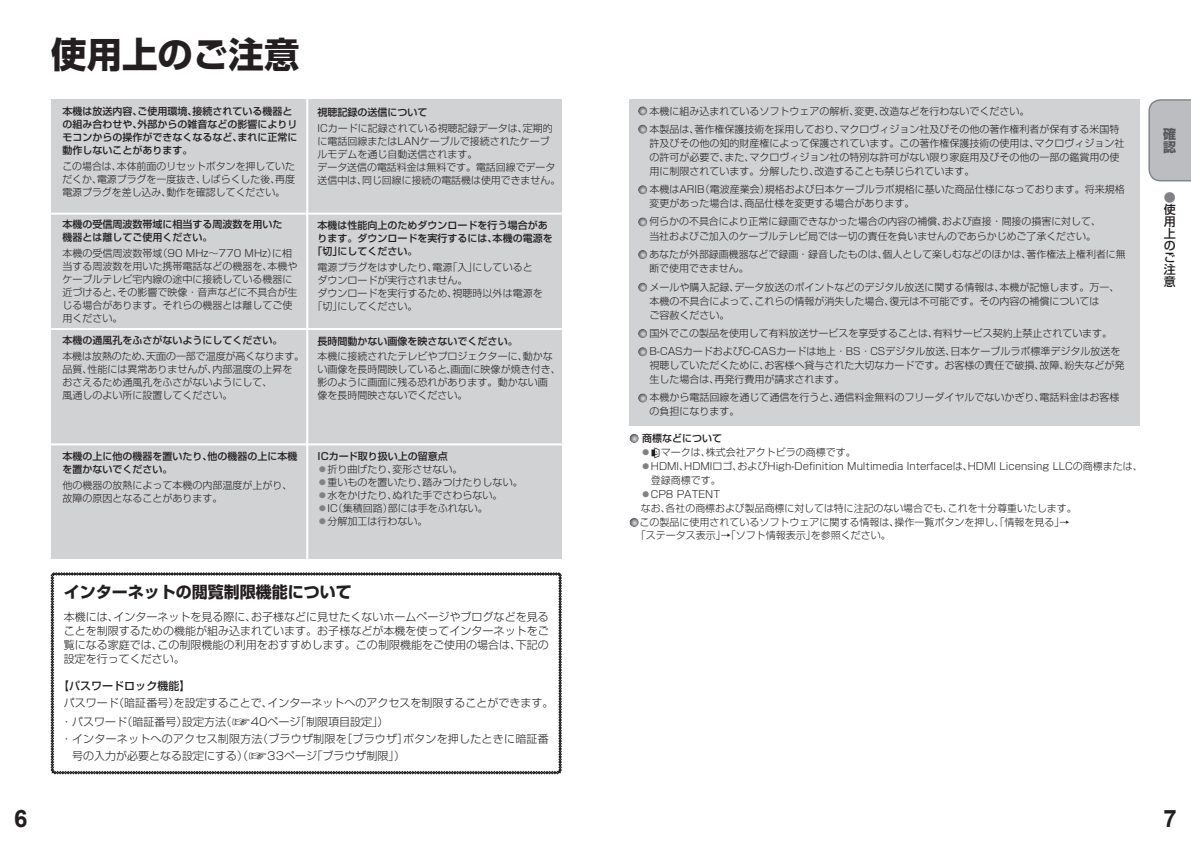
<style>
.page{position:relative;width:1191px;height:842px;background:#fff}
.page>*{position:absolute;margin:0;border:0;box-sizing:border-box;transform-origin:0 0}
.t1{font:700 35.5px "Shin Go Pro";color:#231f20}
.t2{font:700 24px "Arial";color:#231f20}
.t3{font:700 16px "Shin Go Pro";color:#231f20}
.t4{font:700 13px/13px "Shin Go Pro";color:#57585a}
.t5{font:500 12px/12px "Shin Go Pro";color:#231f20;text-align:justify}
.t6{font:500 12px "Shin Go Pro";color:#808285}
.t7{font:300 11px/14px "Shin Go Pro";color:#231f20;text-align:justify}
.t8{font:300 11px/16.5px "Shin Go Pro";letter-spacing:.02em;color:#231f20}
.t9{font:500 11px "Shin Go Pro";color:#231f20}
.t10{font:300 10px/13px "Shin Go Pro";color:#231f20}
.t11{font:500 10px/13px "Shin Go Pro";color:#231f20}
.t12{font:300 9.9px/14.2px "Shin Go Pro";color:#231f20}
.s1{font-weight:500}
.s2{color:#808285}
.s3{font-size:16px}
</style>
<div class="page">
<svg style="left:1148px;top:99px;width:42px;height:82px;background:#babbbe"></svg>
<svg style="left:629px;top:434px;width:10px;height:9px"></svg>
<svg style="left:651px;top:447px;width:8px;height:11px"></svg>
<svg style="left:629px;top:518px;width:10px;height:9px"></svg>
<div style="left:629px;top:99px;width:511px;height:326px;background:#d1d2d4"></div>
<svg style="left:638px;top:106px;width:9px;height:10px"></svg>
<svg style="left:638px;top:125px;width:9px;height:9px"></svg>
<svg style="left:638px;top:185px;width:9px;height:9px"></svg>
<svg style="left:638px;top:217px;width:9px;height:10px"></svg>
<svg style="left:638px;top:250px;width:9px;height:9px"></svg>
<svg style="left:638px;top:283px;width:9px;height:9px"></svg>
<svg style="left:638px;top:329px;width:9px;height:9px"></svg>
<svg style="left:638px;top:347px;width:9px;height:9px"></svg>
<svg style="left:638px;top:393px;width:9px;height:10px"></svg>
<div style="left:51px;top:99px;width:510px;height:460px;background:#d1d2d4"></div>
<hr style="left:48px;top:213px;width:516px;height:2px;background:#fff">
<hr style="left:48px;top:328px;width:516px;height:2px;background:#fff">
<hr style="left:48px;top:443px;width:516px;height:2px;background:#fff">
<hr style="left:306px;top:99px;width:2px;height:460px;background:#fff">
<svg style="left:51px;top:572px;width:510px;height:202px"></svg>
<h1 class="t1" style="left:51px;top:26px;width:250px">使用上のご注意</h1>
<p class="t11" style="left:62px;top:103px;width:236px">本機は放送内容、ご使用環境、接続されている機器との組み合わせや、外部からの雑音などの影響によりリモコンからの操作ができなくなるなど、まれに正常に動作しないことがあります。</p>
<p class="t10" style="left:62px;top:158px;width:234px;text-align:justify">この場合は、本体前面のリセットボタンを押していただくか、電源プラグを一度抜き、しばらくした後、再度電源プラグを差し込み、動作を確認してください。</p>
<p class="t11" style="left:62px;top:217px;width:222px">本機の受信周波数帯域に相当する周波数を用いた機器とは離してご使用ください。</p>
<p class="t10" style="left:62px;top:246px;width:237px">本機の受信周波数帯域（90 MHz～770 MHz）に相当する周波数を用いた携帯電話などの機器を、本機やケーブルテレビ宅内線の途中に接続している機器に近づけると、その影響で映像・音声などに不具合が生じる場合があります。それらの機器とは離してご使用ください。</p>
<p class="t11" style="left:62px;top:332px;width:222px">本機の通風孔をふさがないようにしてください。</p>
<p class="t10" style="left:62px;top:348px;width:243px">本機は放熱のため、天面の一部で温度が高くなります。品質、性能には異常ありませんが、内部温度の上昇をおさえるため通風孔をふさがないようにして、<br>風通しのよい所に設置してください。</p>
<p class="t11" style="left:317px;top:104px;width:111px">視聴記録の送信について</p>
<p class="t10" style="left:317px;top:120px;width:244px">ICカードに記録されている視聴記録データは、定期的に電話回線またはLANケーブルで接続されたケーブルモデムを通じ自動送信されます。<br>データ送信の電話料金は無料です。電話回線でデータ送信中は、同じ回線に接続の電話機は使用できません。</p>
<p class="t11" style="left:317px;top:218px;width:231px">本機は性能向上のためダウンロードを行う場合があ</p>
<p class="t11" style="left:317px;top:231px;width:236px">ります。ダウンロードを実行するには、本機の電源を</p>
<p class="t11" style="left:312px;top:244px;width:106px">「切」にしてください。</p>
<p class="t10" style="left:317px;top:260px;width:216px">電源プラグをはずしたり、電源「入」にしていると</p>
<p class="t10" style="left:317px;top:273px;width:151px">ダウンロードが実行されません。</p>
<p class="t10" style="left:317px;top:286px;width:226px">ダウンロードを実行するため、視聴時以外は電源を</p>
<p class="t10" style="left:312px;top:299px;width:106px">「切」にしてください。</p>
<p class="t11" style="left:317px;top:333px;width:201px">長時間動かない画像を映さないでください。</p>
<p class="t10" style="left:317px;top:349px;width:244px">本機に接続されたテレビやプロジェクターに、動かない画像を長時間映していると、画面に映像が焼き付き、影のように画面に残る恐れがあります。動かない画<br>像を長時間映さないでください。</p>
<p class="t11" style="left:62px;top:448px;width:236px">本機の上に他の機器を置いたり、他の機器の上に本機を置かないでください。</p>
<p class="t10" style="left:62px;top:477px;width:231px">他の機器の放熱によって本機の内部温度が上がり、故障の原因となることがあります。</p>
<p class="t10" style="left:317px;top:448px;width:206px"><span class="s1">ICカード取り扱い上の留意点<br></span><span class="s2">◦</span>折り曲げたり、変形させない。<br><span class="s2">◦</span>重いものを置いたり、踏みつけたりしない。<span class="s2">◦</span>水をかけたり、ぬれた手でさわらない。<span class="s2">◦</span>IC（集積回路）部には手をふれない。<br><span class="s2">◦</span>分解加工は行わない。</p>
<h3 class="t3" style="left:64px;top:579px;width:289px">インターネットの閲覧制限機能について</h3>
<p class="t7" style="left:64px;top:608px;width:486px">本機には、インターネットを見る際に、お子様などに見せたくないホームページやブログなどを見ることを制限するための機能が組み込まれています。お子様などが本機を使ってインターネットをご覧になる家庭では、この制限機能の利用をおすすめします。この制限機能をご使用の場合は、下記の設定を行ってください。</p>
<p class="t9" style="left:58px;top:677px;width:133px">【パスワードロック機能】</p>
<p class="t7" style="left:61px;top:692px;width:494px;line-height:19.3px">パスワード（暗証番号）を設定することで、インターネットへのアクセスを制限することができます。・パスワード（暗証番号）設定方法（<span class="s3">☞</span>40ページ「制限項目設定」）</p>
<p class="t8" style="left:72px;top:730px;width:478px;text-indent:-11px">・ インターネットへのアクセス制限方法（ブラウザ制限を［ブラウザ］ボタンを押したときに暗証番号の入力が必要となる設定にする）（<span class="s3">☞</span>33ページ「ブラウザ制限」）</p>
<p class="t10" style="left:649px;top:101px;width:471px;line-height:18.3px">本機に組み込まれているソフトウェアの解析、変更、改造などを行わないでください。<br>本製品は、著作権保護技術を採用しており、マクロヴィジョン社及びその他の著作権利者が保有する米国特</p>
<p class="t10" style="left:649px;top:135px;width:476px;line-height:14px">許及びその他の知的財産権によって保護されています。この著作権保護技術の使用は、マクロヴィジョン社の許可が必要で、また、マクロヴィジョン社の特別な許可がない限り家庭用及びその他の一部の鑑賞用の使用に制限されています。分解したり、改造することも禁じられています。</p>
<p class="t10" style="left:649px;top:181px;width:477px;line-height:14px">本機はARIB（電波産業会）規格および日本ケーブルラボ規格に基いた商品仕様になっております。将来規格変更があった場合は、商品仕様を変更する場合があります。</p>
<p class="t12" style="left:649px;top:213px;width:453px">何らかの不具合により正常に録画できなかった場合の内容の補償、および直接・間接の損害に対して、当社およびご加入のケーブルテレビ局では一切の責任を負いませんのであらかじめご了承ください。</p>
<p class="t12" style="left:649px;top:246px;width:478px">あなたが外部録画機器などで録画・録音したものは、個人として楽しむなどのほかは、著作権法上権利者に無断で使用できません。</p>
<p class="t10" style="left:649px;top:279px;width:471px;line-height:14px">メールや購入記録、データ放送のポイントなどのデジタル放送に関する情報は、本機が記憶します。万一、本機の不具合によって、これらの情報が消失した場合、復元は不可能です。その内容の補償については<br>ご容赦ください。</p>
<p class="t10" style="left:649px;top:323px;width:472px;line-height:18.3px">国外でこの製品を使用して有料放送サービスを享受することは、有料サービス契約上禁止されています。<br>B-CASカードおよびC-CASカードは地上・BS・CSデジタル放送、日本ケーブルラボ標準デジタル放送を</p>
<p class="t10" style="left:649px;top:357px;width:476px;line-height:14px">視聴していただくために、お客様へ貸与された大切なカードです。お客様の責任で破損、故障、紛失などが発生した場合は、再発行費用が請求されます。</p>
<p class="t10" style="left:649px;top:389px;width:471px;line-height:14px">本機から電話回線を通じて通信を行うと、通信料金無料のフリーダイヤルでないかぎり、電話料金はお客様の負担になります。</p>
<p class="t11" style="left:642px;top:431px;width:81px">商標などについて</p>
<p class="t10" style="left:641px;top:445px;width:216px"><span class="s2">◦</span> マークは、株式会社アクトビラの商標です。</p>
<p class="t10" style="left:641px;top:459px;width:503px"><span class="s2">◦</span> HDMI、HDMIロゴ、およびHigh-Definition Multimedia Interfaceは、HDMI Licensing LLCの商標または、</p>
<p class="t10" style="left:651px;top:473px;width:71px">登録商標です。</p>
<p class="t10" style="left:641px;top:487px;width:81px"><span class="s2">◦</span>CP8 PATENT</p>
<p class="t10" style="left:641px;top:501px;width:437px">なお、各社の商標および製品商標に対しては特に注記のない場合でも、これを十分尊重いたします。</p>
<p class="t10" style="left:639px;top:515px;width:431px">この製品に使用されているソフトウェアに関する情報は、操作一覧ボタンを押し、「情報を見る」→</p>
<p class="t10" style="left:636px;top:528px;width:256px">「ステータス表示」→「ソフト情報表示」を参照ください。</p>
<h3 class="t4" style="left:1163px;top:126px;width:21px">確認</h3>
<p class="t6" style="left:1163px;top:187px;width:19px">●</p>
<p class="t5" style="left:1163px;top:202px;width:19px">使用上のご注意</p>
<h2 class="t2" style="left:14px;top:804px;width:15px">6</h2>
<h2 class="t2" style="left:1163px;top:804px;width:15px">7</h2>
</div>
